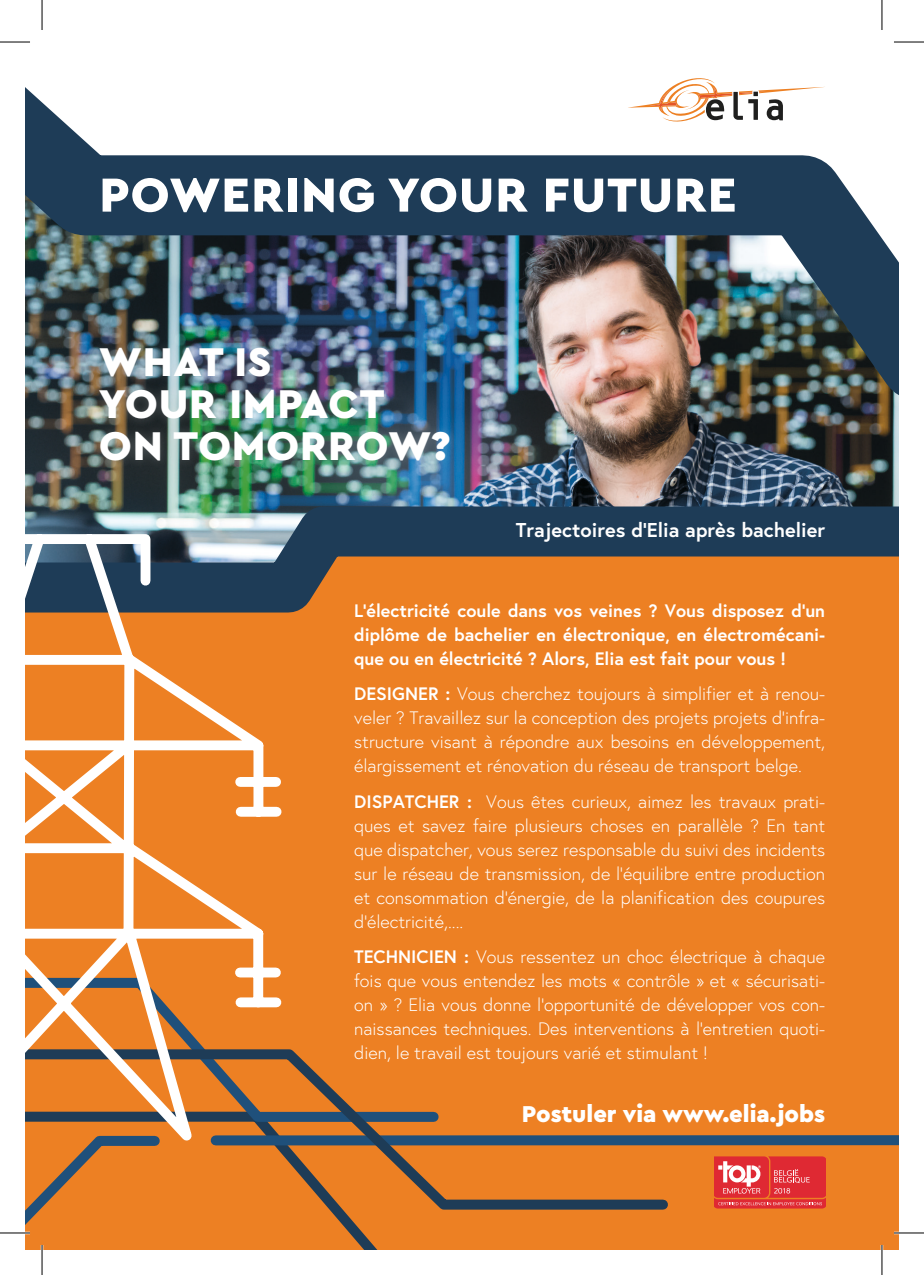
<style>
.page{position:relative;width:924px;height:1275px;background:#fff}
.page>*{position:absolute;margin:0;border:0;box-sizing:border-box;transform-origin:0 0}
.t1{font:900 50px "Cera GR";letter-spacing:.02em;color:#fff}
.t2{font:900 42px/42px "Cera GR";letter-spacing:.02em;color:#fff}
.t3{font:900 24px "Cera GR";color:#fff}
.t4{font:700 20px "Europa";color:#fff}
.t5{font:300 18px/24px "Europa";color:#fff;text-align:justify}
.t6{font:700 18px/24px "Europa";color:#fff;text-align:justify}
.s1{font-weight:700}
</style>
<div class="page">
<div style="left:286px;top:637px;width:612px;height:613px;background:#ed8023"></div>
<img style="left:25px;top:25px;width:873px;height:447px">
<img style="left:25px;top:481px;width:873px;height:156px">
<div style="left:90px;top:338px;width:370px;height:132px;background:#fff;opacity:.2"></div>
<div style="left:165px;top:1214px;width:278px;height:36px;background:#ed8023"></div>
<div style="left:286px;top:973px;width:157px;height:71px;background:#ed8023"></div>
<svg style="left:672px;top:1130px;width:226px;height:20px;background:#85674e"></svg>
<svg style="left:714px;top:1156px;width:110px;height:52px;background:#e34a4e"></svg>
<div style="left:25px;top:1214px;width:140px;height:36px;background:#ed8023"></div>
<svg style="left:25px;top:1044px;width:647px;height:170px;background:#cf772d"></svg>
<svg style="left:25px;top:526px;width:261px;height:646px;background:#d08b50"></svg>
<hr style="left:0;top:41px;width:30px;height:2px;background:#fff">
<hr style="left:893px;top:41px;width:30px;height:2px;background:#fff">
<hr style="left:0;top:1231px;width:30px;height:3px;background:#fff">
<hr style="left:893px;top:1231px;width:30px;height:3px;background:#fff">
<hr style="left:41px;top:0;width:2px;height:30px;background:#fff">
<hr style="left:41px;top:1245px;width:2px;height:30px;background:#fff">
<hr style="left:880px;top:0;width:2px;height:30px;background:#fff">
<hr style="left:880px;top:1245px;width:2px;height:30px;background:#fff">
<hr style="left:0;top:42px;width:30px;height:1px;background:#000">
<hr style="left:893px;top:42px;width:30px;height:1px;background:#000">
<hr style="left:0;top:1232px;width:30px;height:1px;background:#000">
<hr style="left:893px;top:1232px;width:30px;height:1px;background:#000">
<hr style="left:42px;top:0;width:1px;height:30px;background:#000">
<hr style="left:42px;top:1245px;width:1px;height:30px;background:#000">
<hr style="left:881px;top:0;width:1px;height:30px;background:#000">
<hr style="left:881px;top:1245px;width:1px;height:30px;background:#000">
<h1 class="t1" style="left:99px;top:166px;width:638px">POWERING YOUR FUTURE</h1>
<h2 class="t2" style="left:99px;top:341px;width:353px">WHAT IS<br>YOUR IMPACT<br>ON TOMORROW?</h2>
<p class="t4" style="left:515px;top:517px;width:311px">Trajectoires d’Elia après bachelier</p>
<p class="t6" style="left:354px;top:598px;width:472px">L’électricité coule dans vos veines ? Vous disposez d’un diplôme de bachelier en électronique, en électromécani&shy;que ou en électricité ? Alors, Elia est fait pour vous !</p>
<p class="t5" style="left:354px;top:682px;width:472px"><span class="s1">DESIGNER :</span> Vous cherchez toujours à simplifier et à renou&shy;veler ? Travaillez sur la conception des projets projets d’infra&shy;structure visant à répondre aux besoins en développement, élargissement et rénovation du réseau de transport belge.</p>
<p class="t5" style="left:354px;top:789px;width:472px"><span class="s1">DISPATCHER :</span> Vous êtes curieux, aimez les travaux prati&shy;ques et savez faire plusieurs choses en parallèle ? En tant que dispatcher, vous serez responsable du suivi des incidents sur le réseau de transmission, de l’équilibre entre production et consommation d’énergie, de la planification des coupures d’électricité,....</p>
<p class="t5" style="left:354px;top:945px;width:472px"><span class="s1">TECHNICIEN :</span> Vous ressentez un choc électrique à chaque fois que vous entendez les mots « contrôle » et « sécurisati&shy;on » ? Elia vous donne l’opportunité de développer vos con&shy;naissances techniques. Des interventions à l’entretien quoti&shy;dien, le travail est toujours varié et stimulant !</p>
<h3 class="t3" style="left:521px;top:1100px;width:305px">Postuler via www.elia.jobs</h3>
</div>
